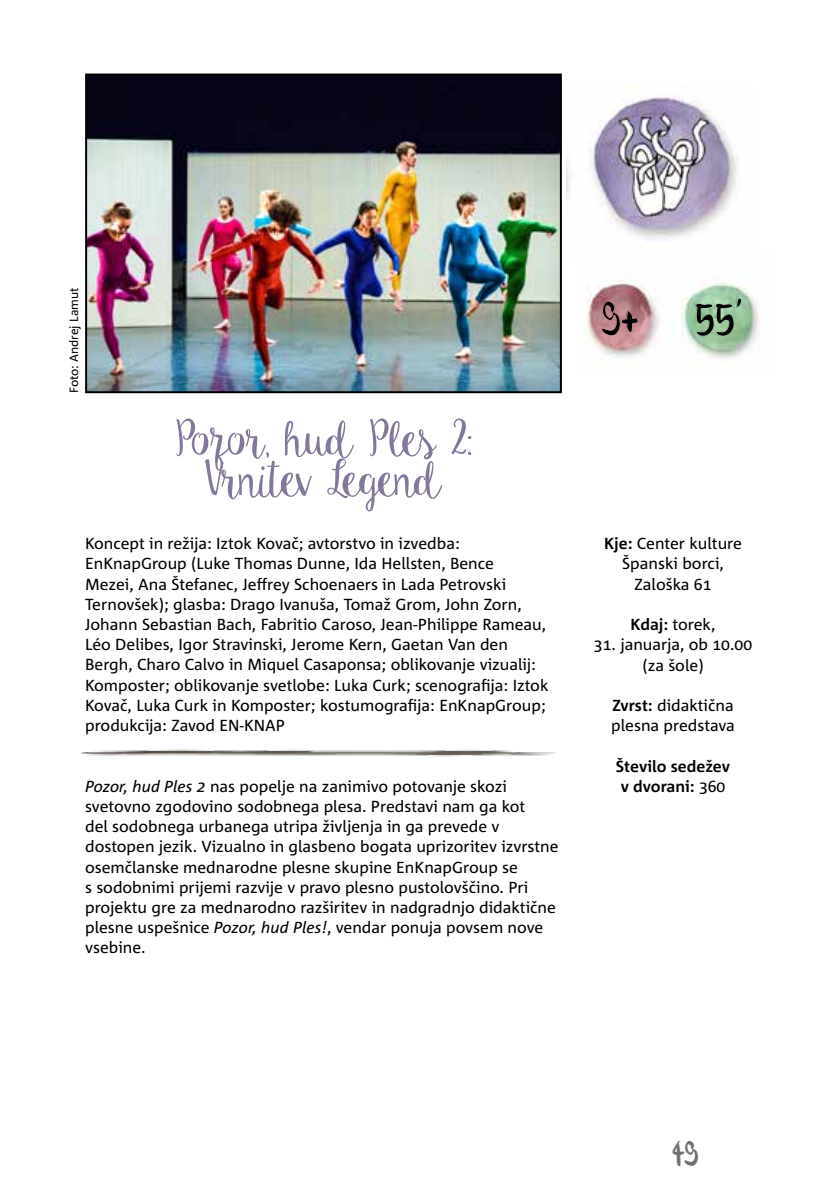
<style>
.page{position:relative;width:840px;height:1191px;background:#fff}
.page>*{position:absolute;margin:0;border:0;box-sizing:border-box;transform-origin:0 0}
.t1{font:50px/40.4px "Ke Aloha";letter-spacing:-.08em;color:#84789a;text-align:center}
.t2{font:50px "olivier";color:#000;scale:.75 1}
.t3{font:36px "olivier";color:#717275;scale:.75 1}
.t4{font:16px/20.2px "Corpid C1 s";color:#000}
.t5{font:700 16px/20.2px "Corpid C1 s";color:#000}
.t6{font:12px "Corpid C1 s";color:#000}
.s1{font-style:italic}
.s2{font-weight:700}
.s3{font-weight:400}
</style>
<div class="page">
<img style="left:88px;top:77px;width:470px;height:313px">
<div style="left:85px;top:74px;width:476px;height:319px;border:2px solid #000"></div>
<img style="left:586px;top:276px;width:174px;height:90px">
<img style="left:566px;top:86px;width:171px;height:154px">
<img style="left:81px;top:749px;width:475px;height:8px">
<svg style="left:694px;top:297px;width:48px;height:40px;background:#9cc89f"></svg>
<svg style="left:601px;top:300px;width:38px;height:36px"></svg>
<p class="t6" style="left:66px;top:393px;width:107px;rotate:-90deg">Foto: Andrej Lamut</p>
<h1 class="t1" style="left:175px;top:421px;width:298px">Pozor, hud Ples 2:<br>Vrnitev Legend</h1>
<p class="t4" style="left:85px;top:533px;width:464px">Koncept in režija: Iztok Kovač; avtorstvo in izvedba:<br>EnKnapGroup (Luke Thomas Dunne, Ida Hellsten, Bence<br>Mezei, Ana Štefanec, Jeffrey Schoenaers in Lada Petrovski Ternovšek); glasba: Drago Ivanuša, Tomaž Grom, John Zorn, Johann Sebastian Bach, Fabritio Caroso, Jean-Philippe Rameau, Léo Delibes, Igor Stravinski, Jerome Kern, Gaetan Van den Bergh, Charo Calvo in Miquel Casaponsa; oblikovanje vizualij:<br>Komposter; oblikovanje svetlobe: Luka Curk; scenografija: Iztok Kovač, Luka Curk in Komposter; kostumografija: EnKnapGroup; produkcija: Zavod EN-KNAP</p>
<p class="t4" style="left:85px;top:775px;width:475px"><span class="s1">Pozor, hud Ples 2</span> nas popelje na zanimivo potovanje skozi svetovno zgodovino sodobnega plesa. Predstavi nam ga kot<br>del sodobnega urbanega utripa življenja in ga prevede v dostopen jezik. Vizualno in glasbeno bogata uprizoritev izvrstne osemčlanske mednarodne plesne skupine EnKnapGroup se<br>s sodobnimi prijemi razvije v pravo plesno pustolovščino. Pri projektu gre za mednarodno razširitev in nadgradnjo didaktične plesne uspešnice <span class="s1">Pozor, hud Ples!</span>, vendar ponuja povsem nove vsebine.</p>
<h1 class="t2" style="left:600px;top:291px;width:194px">9+ 55’</h1>
<p class="t4" style="left:603px;top:533px;width:139px;text-align:center"><span class="s2">Kje:</span> Center kulture<br>Španski borci,<br>Zaloška 61</p>
<p class="t4" style="left:630px;top:614px;width:87px"><span class="s2">Kdaj:</span> torek,</p>
<p class="t4" style="left:593px;top:634px;width:159px;text-align:center">31. januarja, ob 10.00 (za šole)</p>
<p class="t4" style="left:611px;top:695px;width:125px"><span class="s2">Zvrst:</span> didaktična plesna predstava</p>
<p class="t5" style="left:615px;top:755px;width:116px">Število sedežev v dvorani: <span class="s3">360</span></p>
<h2 class="t3" style="left:672px;top:1134px;width:36px">49</h2>
</div>
